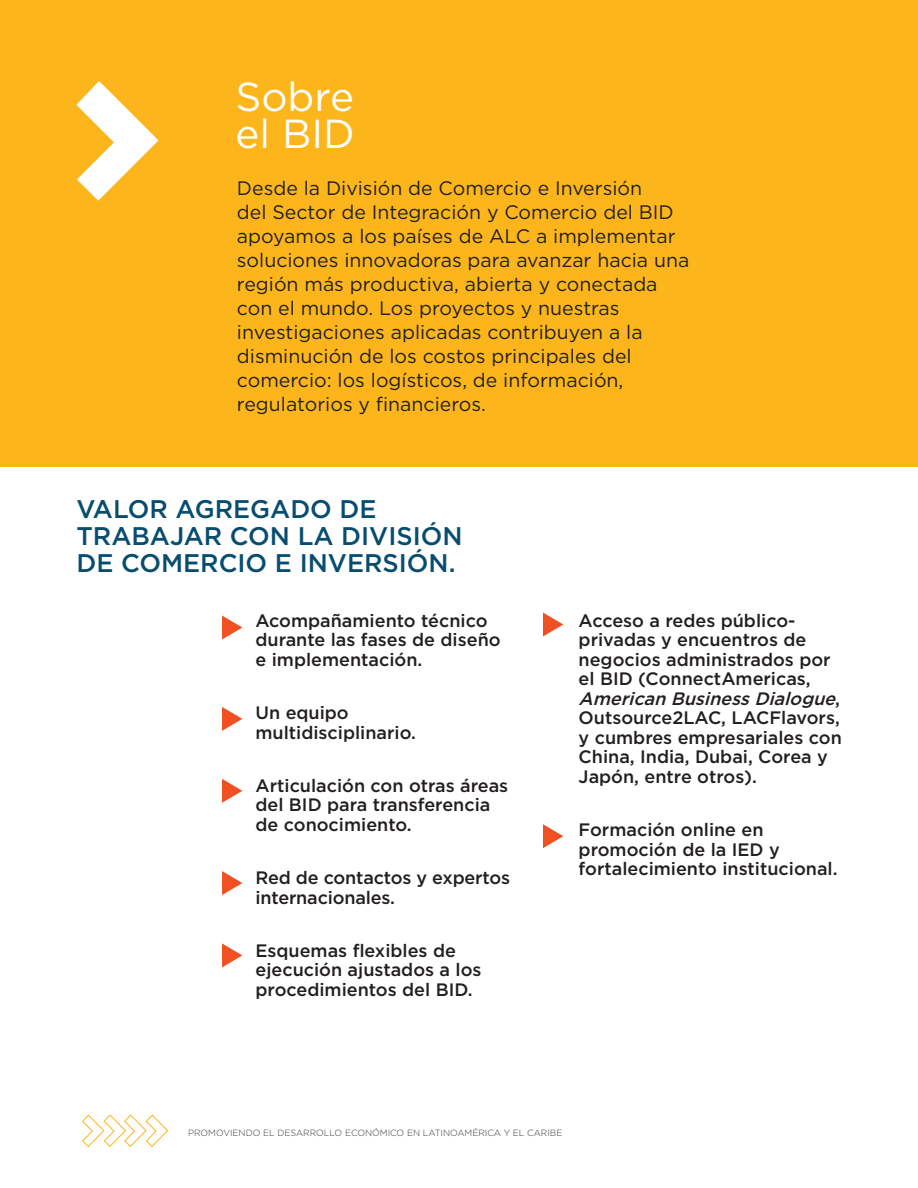
<style>
.page{position:relative;width:918px;height:1188px;background:#fff}
.page>*{position:absolute;margin:0;border:0;box-sizing:border-box;transform-origin:0 0}
.head_titles{font:40.5px "Gotham";color:#fff}
.titles_highlights{font:500 25.5px "Gotham";color:#074d70}
.t1{font:19.5px/24px "Gotham";color:#231f20}
.text_highlighs{font:500 18px/19.5px "Gotham";color:#231f20}
.t2{font:300 9px "Gotham";color:#3c3835}
.s1{font-style:italic}
</style>
<div class="page">
<svg style="left:82px;top:1114px;width:87px;height:33px"></svg>
<div style="left:0;top:0;width:918px;height:466px;background:#fcb61c"></div>
<svg style="left:222px;top:616px;width:20px;height:24px"></svg>
<svg style="left:222px;top:707px;width:20px;height:24px"></svg>
<svg style="left:222px;top:779px;width:20px;height:24px"></svg>
<svg style="left:222px;top:871px;width:20px;height:24px"></svg>
<svg style="left:222px;top:943px;width:20px;height:24px"></svg>
<svg style="left:543px;top:613px;width:20px;height:24px"></svg>
<svg style="left:543px;top:824px;width:20px;height:24px"></svg>
<svg style="left:76px;top:81px;width:82px;height:120px"></svg>
<p class="head_titles" style="left:236px;top:74px;width:120px">Sobre</p>
<p class="head_titles" style="left:236px;top:111px;width:121px">el BID</p>
<p class="t1" style="left:237px;top:176px;width:454px">Desde la División de Comercio e Inversión<br>del Sector de Integración y Comercio del BID apoyamos a los países de ALC a implementar soluciones innovadoras para avanzar hacia una región más productiva, abierta y conectada con el mundo. Los proyectos y nuestras investigaciones aplicadas contribuyen a la disminución de los costos principales del comercio: los logísticos, de información, regulatorios y financieros.</p>
<p class="titles_highlights" style="left:76px;top:492px;width:302px">VALOR AGREGADO DE</p>
<p class="titles_highlights" style="left:76px;top:519px;width:388px">TRABAJAR CON LA DIVISIÓN</p>
<p class="titles_highlights" style="left:76px;top:546px;width:381px">DE COMERCIO E INVERSIÓN.</p>
<p class="text_highlighs" style="left:256px;top:611px;width:247px">Acompañamiento técnico durante las fases de diseño e implementación.</p>
<p class="text_highlighs" style="left:256px;top:703px;width:162px">Un equipo multidisciplinario.</p>
<p class="text_highlighs" style="left:256px;top:776px;width:254px">Articulación con otras áreas del BID para transferencia de conocimiento.</p>
<p class="text_highlighs" style="left:256px;top:868px;width:256px">Red de contactos y expertos internacionales.</p>
<p class="text_highlighs" style="left:256px;top:941px;width:228px">Esquemas flexibles de ejecución ajustados a los procedimientos del BID.</p>
<p class="text_highlighs" style="left:579px;top:611px;width:265px">Acceso a redes público&shy;privadas y encuentros de negocios administrados por el BID (ConnectAmericas,<br><span class="s1">AmericanBusinessDialogue</span>,<br>Outsource2LAC, LACFlavors, y cumbres empresariales con<br>China, India, Dubai, Corea y<br>Japón, entre otros).</p>
<p class="text_highlighs" style="left:579px;top:820px;width:261px">Formación online en promoción de la IED y fortalecimiento institucional.</p>
<p class="t2" style="left:188px;top:1128px;width:376px">PROMOVIENDO EL DESARROLLO ECONÓMICO EN LATINOAMÉRICA Y EL CARIBE</p>
</div>
